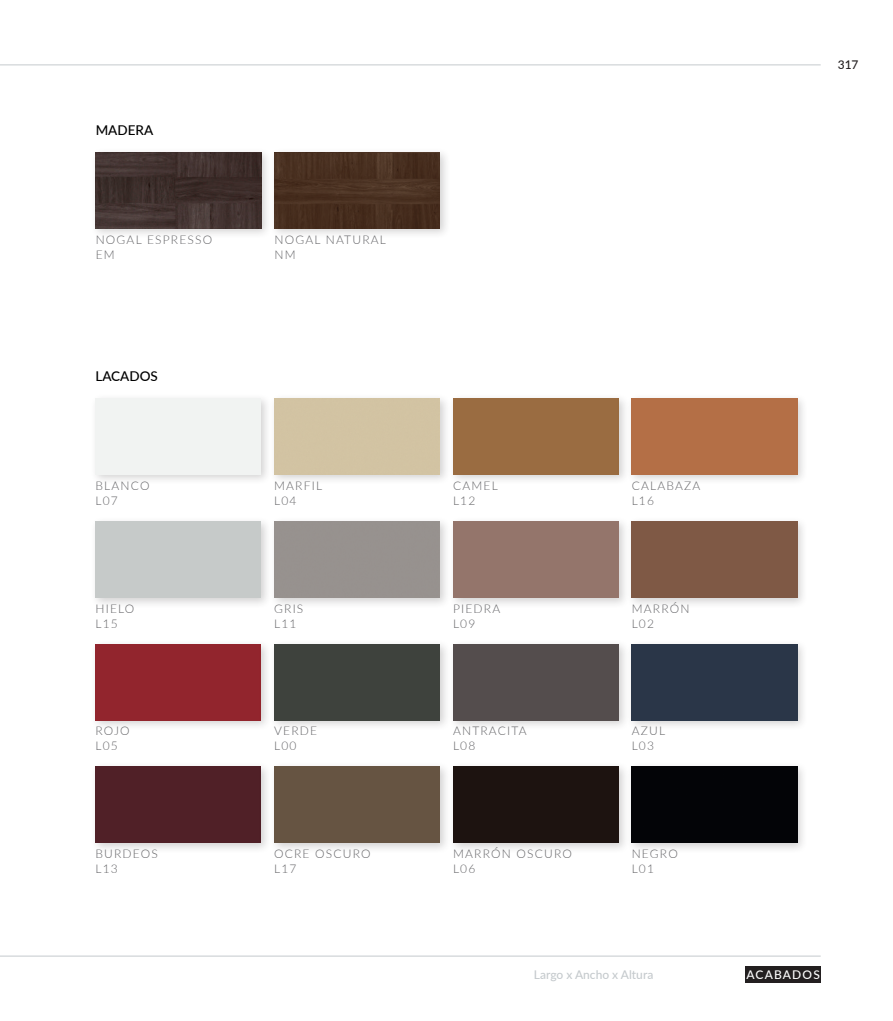
<style>
.page{position:relative;width:893px;height:1021px;background:#fff}
.page>*{position:absolute;margin:0;border:0;box-sizing:border-box;transform-origin:0 0}
.t1{font:500 13.5px "Lato";color:#000}
.t2{font:300 12px/15px "Lato";letter-spacing:.1em;color:#636366}
.t3{font:500 12px "Lato";color:#c5cacd}
.t4{font:500 12px "Lato";letter-spacing:.1em;color:#fff}
.t5{font:500 12px "Lato";color:#231f20}
</style>
<div class="page">
<div style="left:90px;top:393px;width:182px;height:92px;background:#231f20;opacity:.2"></div>
<div style="left:95px;top:398px;width:166px;height:76px;background:#f1f3f2"></div>
<div style="left:626px;top:393px;width:182px;height:92px;background:#231f20;opacity:.2"></div>
<div style="left:632px;top:398px;width:165px;height:76px;background:#b46f46"></div>
<div style="left:448px;top:639px;width:182px;height:92px;background:#231f20;opacity:.2"></div>
<div style="left:453px;top:644px;width:165px;height:76px;background:#544d4d"></div>
<div style="left:90px;top:516px;width:182px;height:93px;background:#231f20;opacity:.2"></div>
<div style="left:95px;top:522px;width:166px;height:76px;background:#c6cac9"></div>
<div style="left:626px;top:516px;width:182px;height:93px;background:#231f20;opacity:.2"></div>
<div style="left:632px;top:522px;width:165px;height:76px;background:#7f5945"></div>
<div style="left:448px;top:761px;width:182px;height:93px;background:#231f20;opacity:.2"></div>
<div style="left:453px;top:766px;width:165px;height:76px;background:#1d1310"></div>
<div style="left:269px;top:393px;width:182px;height:92px;background:#231f20;opacity:.2"></div>
<div style="left:274px;top:398px;width:166px;height:76px;background:#d2c3a3"></div>
<div style="left:269px;top:639px;width:182px;height:92px;background:#231f20;opacity:.2"></div>
<div style="left:274px;top:644px;width:166px;height:76px;background:#3e423d"></div>
<div style="left:626px;top:639px;width:182px;height:92px;background:#231f20;opacity:.2"></div>
<div style="left:632px;top:644px;width:165px;height:76px;background:#2a3648"></div>
<div style="left:269px;top:516px;width:182px;height:93px;background:#231f20;opacity:.2"></div>
<div style="left:274px;top:522px;width:166px;height:76px;background:#97928f"></div>
<div style="left:269px;top:761px;width:182px;height:93px;background:#231f20;opacity:.2"></div>
<div style="left:274px;top:766px;width:166px;height:76px;background:#665442"></div>
<div style="left:626px;top:761px;width:182px;height:93px;background:#231f20;opacity:.2"></div>
<div style="left:632px;top:766px;width:165px;height:76px;background:#030407"></div>
<div style="left:448px;top:393px;width:182px;height:92px;background:#231f20;opacity:.2"></div>
<div style="left:453px;top:398px;width:165px;height:76px;background:#9a6c41"></div>
<div style="left:90px;top:639px;width:182px;height:92px;background:#231f20;opacity:.2"></div>
<div style="left:95px;top:644px;width:166px;height:76px;background:#92252d"></div>
<div style="left:448px;top:516px;width:182px;height:93px;background:#231f20;opacity:.2"></div>
<div style="left:453px;top:522px;width:165px;height:76px;background:#94756b"></div>
<div style="left:90px;top:761px;width:182px;height:93px;background:#231f20;opacity:.2"></div>
<div style="left:95px;top:766px;width:166px;height:76px;background:#502027"></div>
<div style="left:90px;top:147px;width:182px;height:92px;background:#231f20;opacity:.2"></div>
<img style="left:96px;top:152px;width:165px;height:76px">
<div style="left:269px;top:147px;width:182px;height:92px;background:#231f20;opacity:.2"></div>
<img style="left:274px;top:152px;width:166px;height:76px">
<div style="left:746px;top:966px;width:75px;height:17px;background:#231f20"></div>
<hr style="left:0;top:955px;width:821px;height:1px;background:#c5cacd">
<hr style="left:0;top:64px;width:821px;height:1px;background:#c5cacd">
<p class="t5" style="left:838px;top:56px;width:22px">317</p>
<p class="t1" style="left:96px;top:120px;width:59px">MADERA</p>
<p class="t2" style="left:96px;top:232px;width:118px">NOGAL ESPRESSO<br>EM</p>
<p class="t2" style="left:274px;top:232px;width:113px">NOGAL NATURAL<br>NM</p>
<p class="t1" style="left:95px;top:366px;width:64px">LACADOS</p>
<p class="t2" style="left:95px;top:478px;width:56px">BLANCO<br>L07</p>
<p class="t2" style="left:274px;top:478px;width:49px">MARFIL<br>L04</p>
<p class="t2" style="left:453px;top:478px;width:46px">CAMEL<br>L12</p>
<p class="t2" style="left:632px;top:478px;width:70px">CALABAZA<br>L16</p>
<p class="t2" style="left:95px;top:600px;width:40px">HIELO<br>L15</p>
<p class="t2" style="left:274px;top:600px;width:31px">GRIS<br>L11</p>
<p class="t2" style="left:453px;top:600px;width:49px">PIEDRA<br>L09</p>
<p class="t2" style="left:632px;top:600px;width:59px">MARRÓN<br>L02</p>
<p class="t2" style="left:95px;top:723px;width:36px">ROJO<br>L05</p>
<p class="t2" style="left:274px;top:723px;width:44px">VERDE<br>L00</p>
<p class="t2" style="left:453px;top:723px;width:75px">ANTRACITA<br>L08</p>
<p class="t2" style="left:632px;top:723px;width:35px">AZUL<br>L03</p>
<p class="t2" style="left:95px;top:845px;width:64px">BURDEOS<br>L13</p>
<p class="t2" style="left:274px;top:845px;width:98px">OCRE OSCURO<br>L17</p>
<p class="t2" style="left:453px;top:845px;width:120px">MARRÓN OSCURO<br>L06</p>
<p class="t2" style="left:632px;top:845px;width:48px">NEGRO<br>L01</p>
<p class="t3" style="left:534px;top:966px;width:121px">Largo x Ancho x Altura</p>
<p class="t4" style="left:746px;top:966px;width:75px">ACABADOS</p>
</div>
